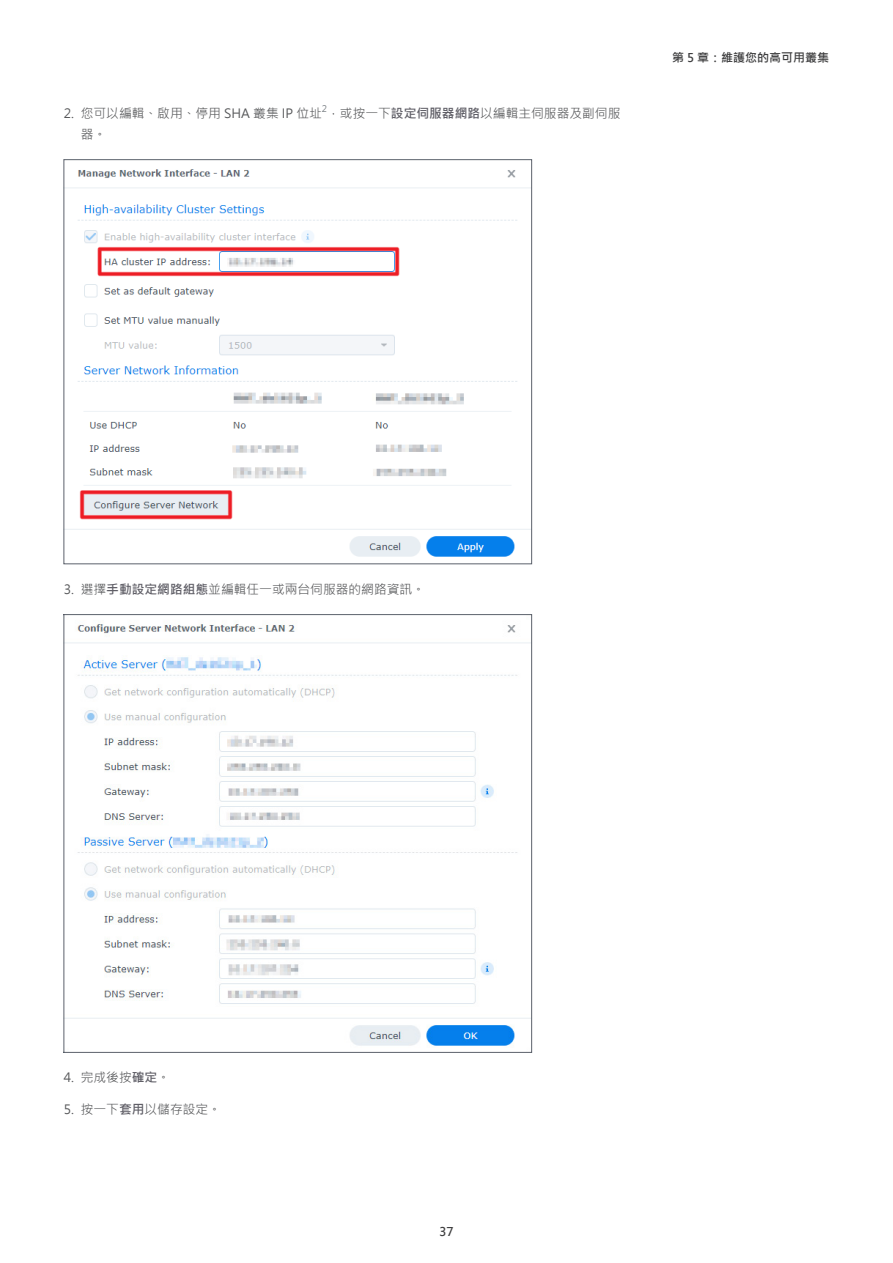
<style>
.page{position:relative;width:893px;height:1263px;background:#fff}
.page>*{position:absolute;margin:0;border:0;box-sizing:border-box;transform-origin:0 0}
.t1{font:12.75px "Microsoft Jheng Hei";color:#57585a}
.t2{font:700 12px "Microsoft Jheng Hei";color:#3e3e3f}
.t3{font:9px "Microsoft Jheng Hei";color:#777d82}
.s1{font-weight:700;color:#5f5e66}
</style>
<div class="page">
<img style="left:66px;top:169px;width:464px;height:388px">
<img style="left:66px;top:624px;width:464px;height:422px">
<p class="t3" style="left:322px;top:103px;width:7px">2</p>
<p class="t1" style="left:64px;top:105px;width:558px">2. 您可以編輯、啟用、停用 SHA 叢集 IP 位址，或按一下<span class="s1">設定伺服器網路</span>以編輯主伺服器及副伺服</p>
<p class="t1" style="left:81px;top:126px;width:27px">器。</p>
<p class="t2" style="left:672px;top:51px;width:159px">第 5 章：維護您的高可用叢集</p>
<p class="t1" style="left:64px;top:581px;width:363px">3. 選擇<span class="s1">手動設定網路組態</span>並編輯任一或兩台伺服器的網路資訊。</p>
<p class="t1" style="left:64px;top:1070px;width:108px">4. 完成後按<span class="s1">確定</span>。</p>
<p class="t1" style="left:64px;top:1102px;width:159px">5. 按一下<span class="s1">套用</span>以儲存設定。</p>
<p class="t2" style="left:439px;top:1224px;width:16px">37</p>
</div>
